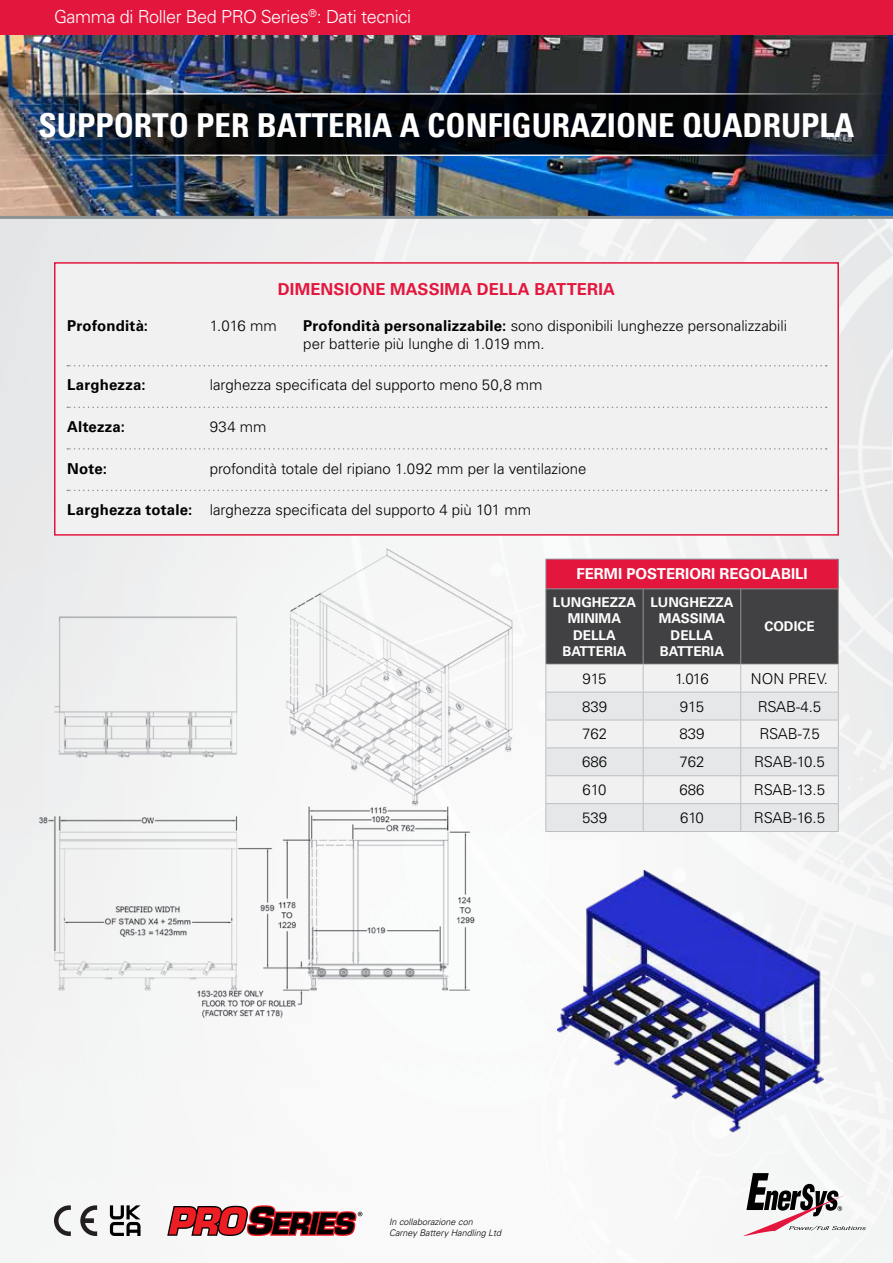
<style>
.page{position:relative;width:893px;height:1263px;background:#fff}
.page>*{position:absolute;margin:0;border:0;box-sizing:border-box;transform-origin:0 0}
.t1{font:700 condensed 33px "Univers LT Pro";color:#fff}
.t2{font:300 18px "Univers LT Pro 45";letter-spacing:-.02em;color:#fff}
.t3{font:700 16.5px "Univers LT Pro 65";letter-spacing:.01em;color:#e3173e}
.t4{font:300 15px/18px "Univers LT Pro 45";color:#000}
.t5{font:700 15px "Univers LT Pro 65";letter-spacing:.015em;color:#000}
.t6{font:700 15px "Univers LT Pro 65";color:#fff}
.t7{font:700 13.5px/16.2px "Univers LT Pro 65";color:#fff;text-align:center}
.t8{font:italic 300 9px/10.8px "Univers LT Pro 45";color:#000}
.s1{font-family:"Univers LT Pro 65";font-weight:700}
</style>
<div class="page">
<img style="left:0;top:219px;width:893px;height:1044px">
<svg style="left:742px;top:1173px;width:124px;height:63px"></svg>
<img style="left:0;top:34px;width:893px;height:185px">
<div style="left:0;top:0;width:893px;height:34px;background:#e3173e"></div>
<img style="left:0;top:93px;width:893px;height:63px">
<div style="left:54px;top:262px;width:785px;height:274px;background:#f1f1f2;border:2px solid #e3173e"></div>
<svg style="left:67px;top:365px;width:760px;height:1px"></svg>
<svg style="left:67px;top:407px;width:760px;height:1px"></svg>
<svg style="left:67px;top:448px;width:760px;height:2px"></svg>
<svg style="left:67px;top:490px;width:760px;height:1px"></svg>
<img style="left:38px;top:543px;width:485px;height:477px">
<img style="left:558px;top:870px;width:268px;height:265px">
<div style="left:546px;top:559px;width:292px;height:30px;background:#e3173e"></div>
<hr style="left:838px;top:559px;width:1px;height:30px;background:#939598">
<hr style="left:545px;top:831px;width:98px;height:1px;background:#bcbec0">
<hr style="left:643px;top:831px;width:98px;height:1px;background:#bcbec0">
<hr style="left:741px;top:831px;width:98px;height:1px;background:#bcbec0">
<svg style="left:545px;top:589px;width:294px;height:242px"></svg>
<hr style="left:643px;top:664px;width:98px;height:1px;background:#bcbec0">
<hr style="left:741px;top:664px;width:98px;height:1px;background:#bcbec0">
<hr style="left:546px;top:589px;width:97px;height:1px;background:#939598">
<hr style="left:546px;top:589px;width:1px;height:75px;background:#939598">
<hr style="left:643px;top:589px;width:98px;height:1px;background:#939598">
<hr style="left:643px;top:589px;width:1px;height:75px;background:#939598">
<hr style="left:741px;top:589px;width:97px;height:1px;background:#939598">
<hr style="left:740px;top:589px;width:1px;height:75px;background:#939598">
<hr style="left:838px;top:589px;width:1px;height:75px;background:#939598">
<hr style="left:546px;top:559px;width:97px;height:1px;background:#939598">
<hr style="left:546px;top:559px;width:1px;height:30px;background:#939598">
<hr style="left:643px;top:559px;width:98px;height:1px;background:#939598">
<hr style="left:741px;top:559px;width:97px;height:1px;background:#939598">
<svg style="left:54px;top:1205px;width:17px;height:31px"></svg>
<svg style="left:80px;top:1205px;width:17px;height:31px"></svg>
<svg style="left:110px;top:1205px;width:31px;height:31px"></svg>
<svg style="left:167px;top:1205px;width:195px;height:31px"></svg>
<p class="t2" style="left:54px;top:6px;width:359px">Gamma di Roller Bed PRO Series<sup>®</sup>: Dati tecnici</p>
<h1 class="t1" style="left:39px;top:105px;width:817px">SUPPORTO PER BATTERIA A CONFIGURAZIONE QUADRUPLA</h1>
<p class="t3" style="left:278px;top:279px;width:339px">DIMENSIONE MASSIMA DELLA BATTERIA</p>
<p class="t5" style="left:67px;top:317px;width:82px">Profondità:</p>
<p class="t4" style="left:210px;top:316px;width:68px">1.016 mm</p>
<p class="t4" style="left:303px;top:316px;width:485px"><span class="s1">Profondità personalizzabile:</span> sono disponibili lunghezze personalizzabili per batterie più lunghe di 1.019 mm.</p>
<p class="t5" style="left:67px;top:376px;width:80px">Larghezza:</p>
<p class="t4" style="left:210px;top:376px;width:334px">larghezza specificata del supporto meno 50,8 mm</p>
<p class="t5" style="left:67px;top:418px;width:59px">Altezza:</p>
<p class="t4" style="left:210px;top:418px;width:58px">934 mm</p>
<p class="t5" style="left:67px;top:459px;width:41px">Note:</p>
<p class="t4" style="left:210px;top:459px;width:378px">profondità totale del ripiano 1.092 mm per la ventilazione</p>
<p class="t4" style="left:67px;top:501px;width:465px"><span class="s1">Larghezza totale:</span> larghezza specificata del supporto 4 più 101 mm</p>
<p class="t6" style="left:576px;top:565px;width:233px">FERMI POSTERIORI REGOLABILI</p>
<p class="t7" style="left:553px;top:594px;width:85px">LUNGHEZZA<br>MINIMA<br>DELLA<br>BATTERIA</p>
<p class="t7" style="left:650px;top:594px;width:85px">LUNGHEZZA<br>MASSIMA<br>DELLA<br>BATTERIA</p>
<p class="t7" style="left:764px;top:619px;width:52px">CODICE</p>
<p class="t4" style="left:582px;top:669px;width:26px">915</p>
<p class="t4" style="left:675px;top:669px;width:35px">1.016</p>
<p class="t4" style="left:751px;top:669px;width:79px">NON PREV.</p>
<p class="t4" style="left:582px;top:697px;width:27px">839</p>
<p class="t4" style="left:680px;top:697px;width:26px">915</p>
<p class="t4" style="left:758px;top:697px;width:65px">RSAB-4.5</p>
<p class="t4" style="left:582px;top:725px;width:27px">762</p>
<p class="t4" style="left:679px;top:725px;width:27px">839</p>
<p class="t4" style="left:759px;top:725px;width:62px">RSAB-7.5</p>
<p class="t4" style="left:582px;top:753px;width:27px">686</p>
<p class="t4" style="left:679px;top:753px;width:27px">762</p>
<p class="t4" style="left:754px;top:753px;width:72px">RSAB-10.5</p>
<p class="t4" style="left:582px;top:781px;width:25px">610</p>
<p class="t4" style="left:679px;top:781px;width:27px">686</p>
<p class="t4" style="left:754px;top:781px;width:73px">RSAB-13.5</p>
<p class="t4" style="left:582px;top:809px;width:27px">539</p>
<p class="t4" style="left:680px;top:809px;width:25px">610</p>
<p class="t4" style="left:754px;top:809px;width:73px">RSAB-16.5</p>
<p class="t8" style="left:389px;top:1216px;width:114px">In collaborazione con<br>Carney Battery Handling Ltd</p>
</div>
